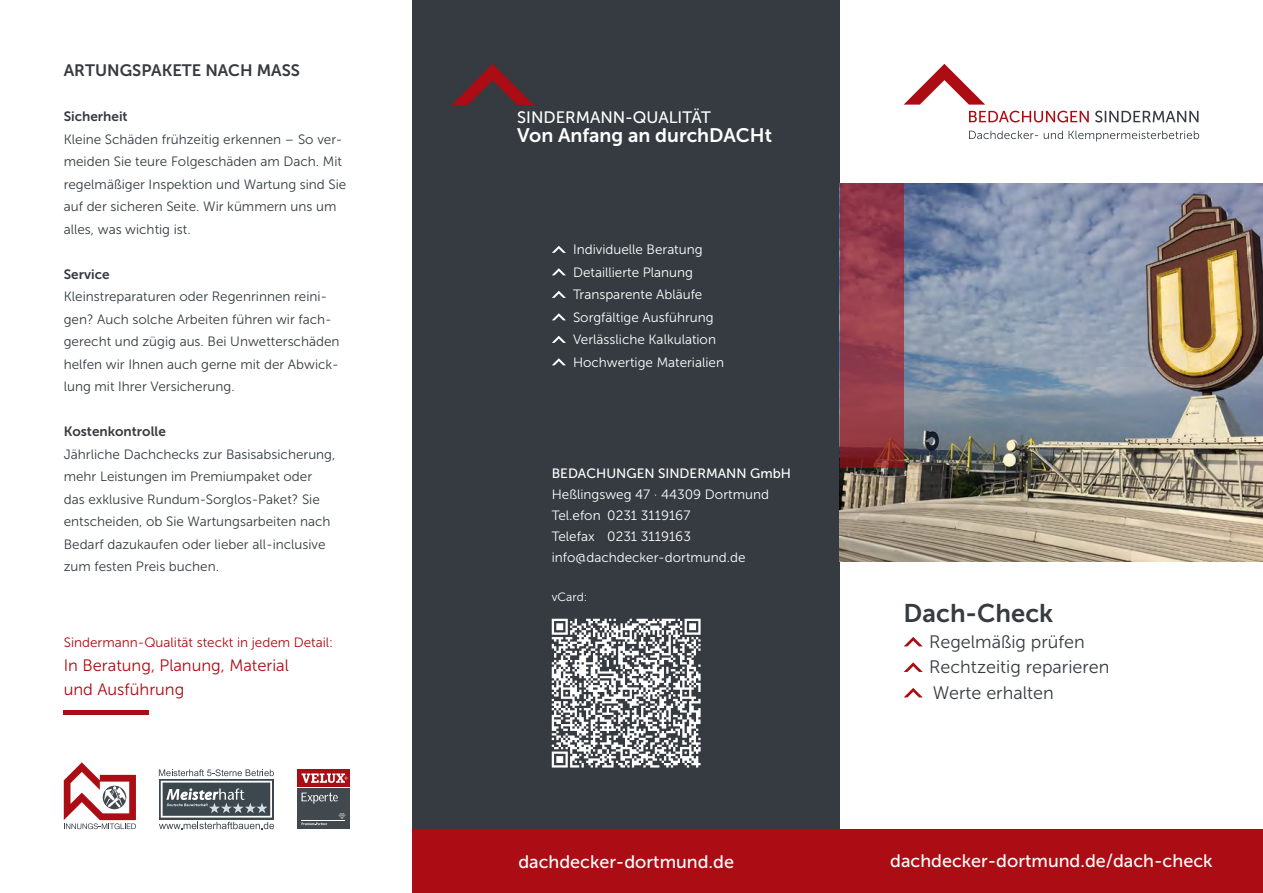
<style>
.page{position:relative;width:1263px;height:893px;background:#fff}
.page>*{position:absolute;margin:0;border:0;box-sizing:border-box;transform-origin:0 0}
.t1{font:25.5px "Museo Sans 700";color:#353b40}
.t2{font:19.5px "Museo Sans 700";color:#fff}
.t3{font:18px "Museo Sans 500";color:#fff}
.t4{font:18px/25.5px "Museo Sans 300";color:#353b40}
.t5{font:16.5px/24px "Museo Sans 300";color:#ac0c13}
.t6{font:16.5px "Museo Sans 700";color:#353b40}
.t7{font:16.5px "Museo Sans 500";color:#fff}
.t8{font:13.5px/22.5px "Museo Sans 300";color:#353b40}
.t9{font:13.5px/22.5px "Museo Sans 300";color:#fff}
.t10{font:13.5px "Museo Sans 300";color:#ac0c13}
.t11{font:13.5px "Museo Sans 700";color:#353b40}
.t12{font:13.5px "Museo Sans 500";color:#fff}
.t13{font:12px "Museo Sans 300";color:#fff}
</style>
<div class="page">
<div style="left:412px;top:0;width:428px;height:893px;background:#353b40"></div>
<div style="left:412px;top:829px;width:851px;height:64px;background:#ac0c13"></div>
<img style="left:840px;top:183px;width:423px;height:378px">
<svg style="left:552px;top:246px;width:14px;height:7px"></svg>
<svg style="left:552px;top:268px;width:14px;height:7px"></svg>
<svg style="left:552px;top:291px;width:14px;height:7px"></svg>
<svg style="left:552px;top:313px;width:14px;height:7px"></svg>
<svg style="left:552px;top:336px;width:14px;height:7px"></svg>
<svg style="left:552px;top:358px;width:14px;height:7px"></svg>
<svg style="left:904px;top:637px;width:19px;height:9px"></svg>
<svg style="left:904px;top:662px;width:19px;height:10px"></svg>
<svg style="left:904px;top:688px;width:19px;height:9px"></svg>
<div style="left:297px;top:769px;width:53px;height:18px;background:#ac0c13"></div>
<svg style="left:297px;top:773px;width:53px;height:56px"></svg>
<svg style="left:159px;top:769px;width:115px;height:60px"></svg>
<svg style="left:64px;top:762px;width:72px;height:67px"></svg>
<svg style="left:552px;top:619px;width:149px;height:148px"></svg>
<svg style="left:904px;top:64px;width:81px;height:41px"></svg>
<svg style="left:969px;top:131px;width:230px;height:10px"></svg>
<svg style="left:1095px;top:111px;width:103px;height:11px"></svg>
<svg style="left:969px;top:111px;width:120px;height:11px"></svg>
<svg style="left:451px;top:64px;width:83px;height:41px"></svg>
<svg style="left:840px;top:183px;width:64px;height:285px;background:#933a48"></svg>
<div style="left:64px;top:710px;width:85px;height:5px;background:#ac0c13"></div>
<p class="t6" style="left:64px;top:61px;width:238px">ARTUNGSPAKETE NACH MASS</p>
<p class="t11" style="left:64px;top:109px;width:65px">Sicherheit</p>
<p class="t8" style="left:64px;top:128px;width:284px">Kleine Schäden frühzeitig erkennen – So ver&shy;meiden Sie teure Folgeschäden am Dach. Mit regelmäßiger Inspektion und Wartung sind Sie auf der sicheren Seite. Wir kümmern uns um alles, was wichtig ist.</p>
<p class="t11" style="left:64px;top:266px;width:47px">Service</p>
<p class="t8" style="left:64px;top:285px;width:277px">Kleinstreparaturen oder Regenrinnen reini&shy;gen? Auch solche Arbeiten führen wir fach&shy;gerecht und zügig aus. Bei Unwetterschäden helfen wir Ihnen auch gerne mit der Abwick&shy;lung mit Ihrer Versicherung.</p>
<p class="t11" style="left:64px;top:424px;width:104px">Kostenkontrolle</p>
<p class="t8" style="left:64px;top:443px;width:273px">Jährliche Dachchecks zur Basisabsicherung, mehr Leistungen im Premiumpaket oder das exklusive Rundum-Sorglos-Paket? Sie entscheiden, ob Sie Wartungsarbeiten nach Bedarf dazukaufen oder lieber all-inclusive zum festen Preis buchen.</p>
<p class="t10" style="left:64px;top:635px;width:271px">Sindermann-Qualität steckt in jedem Detail:</p>
<p class="t5" style="left:64px;top:653px;width:227px">In Beratung, Planung, Material und Ausführung</p>
<p class="t7" style="left:517px;top:108px;width:195px">SINDERMANN-QUALITÄT</p>
<h2 class="t2" style="left:517px;top:125px;width:256px">Von Anfang an durchDACHt</h2>
<p class="t9" style="left:573px;top:238px;width:153px">Individuelle Beratung<br>Detaillierte Planung<br>Transparente Abläufe<br>Sorgfältige Ausführung<br>Verlässliche Kalkulation<br>Hochwertige Materialien</p>
<p class="t12" style="left:552px;top:466px;width:241px">BEDACHUNGEN SINDERMANN GmbH</p>
<p class="t9" style="left:552px;top:484px;width:219px;line-height:21px">Heßlingsweg 47 · 44309 Dortmund<br>Tel.efon 0231 3119167<br>Telefax 0231 3119163 info@dachdecker-dortmund.de</p>
<p class="t13" style="left:552px;top:591px;width:37px">vCard:</p>
<h1 class="t1" style="left:904px;top:599px;width:151px">Dach-Check</h1>
<h3 class="t4" style="left:929px;top:629px;width:182px">Regelmäßig prüfen<br>Rechtzeitig reparieren<br>Werte erhalten</h3>
<h3 class="t3" style="left:518px;top:852px;width:217px">dachdecker-dortmund.de</h3>
<h3 class="t3" style="left:890px;top:851px;width:324px">dachdecker-dortmund.de/dach-check</h3>
</div>
